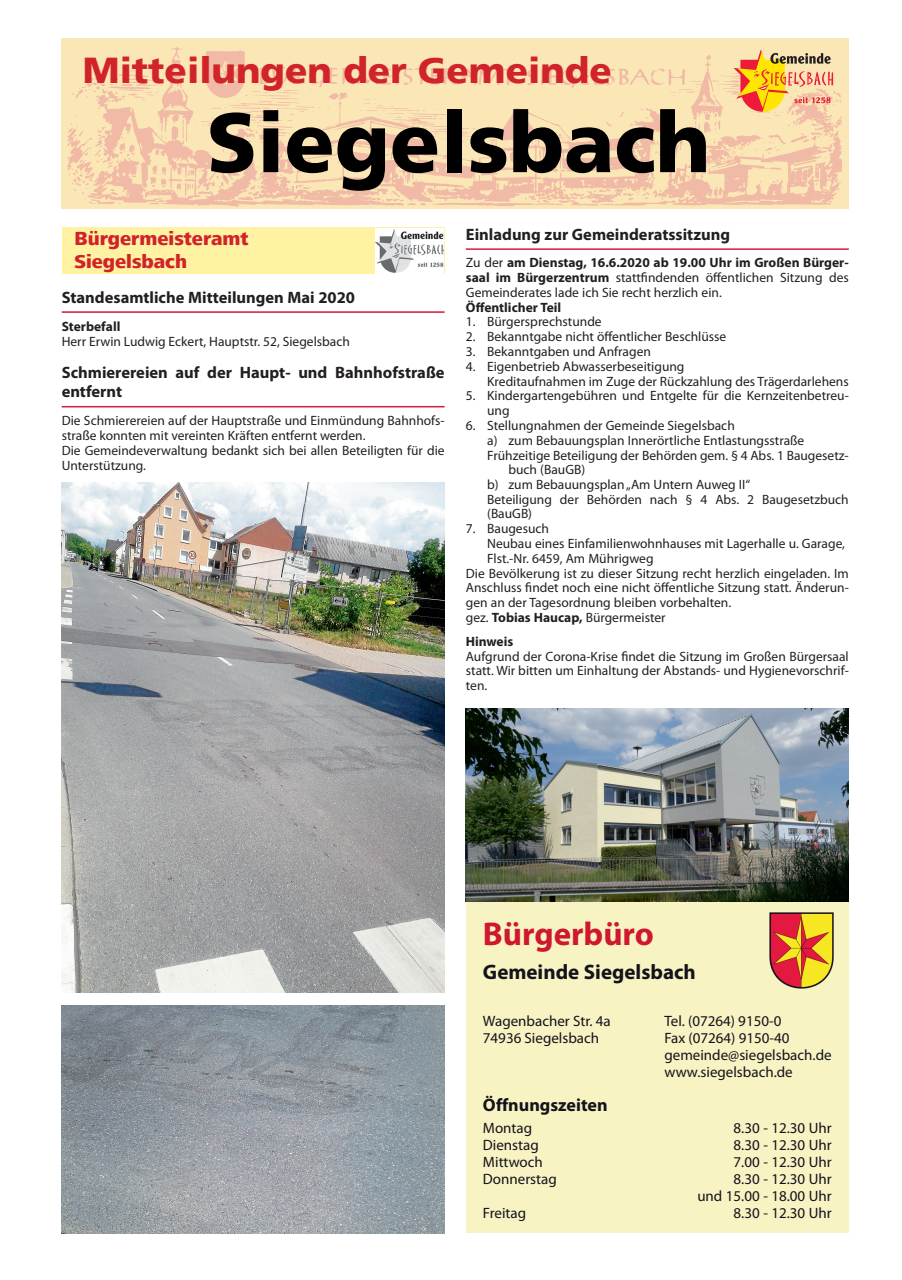
<style>
.page{position:relative;width:902px;height:1280px;background:#fff}
.page>*{position:absolute;margin:0;border:0;box-sizing:border-box;transform-origin:0 0}
.t1{font:900 84px "Frutiger LT";color:#000}
.t2{font:900 36px "Frutiger LT";color:#d1232a}
.t3{font:700 33px "Myriad Pro";color:#cf172f}
.t4{font:700 21px "Myriad Pro";color:#14121b}
.t5{font:800 19.5px/23.4px "Frutiger Next LT";color:#d1232a}
.t6{font:700 18px "Myriad Pro";color:#14121b}
.t7{font:700 16.5px/19.5px "Myriad Pro";color:#231f20}
.t8{font:15px/17px "Myriad Pro";color:#14121b}
.t9{font:13.5px/14.5px "Myriad Pro";color:#231f20}
.t10{font:700 13.5px "Myriad Pro";color:#231f20}
.s1{font-weight:700}
</style>
<div class="page">
<img style="left:62px;top:41px;width:786px;height:167px">
<svg style="left:733px;top:49px;width:100px;height:63px;background:#eeb671"></svg>
<hr style="left:62px;top:311px;width:382px;height:2px;background:#d71a32">
<hr style="left:62px;top:406px;width:382px;height:1px;background:#d71a32">
<div style="left:62px;top:227px;width:382px;height:47px;background:#fff2a2"></div>
<img style="left:376px;top:229px;width:67px;height:44px">
<img style="left:62px;top:482px;width:382px;height:510px">
<img style="left:62px;top:1006px;width:382px;height:227px">
<hr style="left:466px;top:248px;width:382px;height:2px;background:#d71a32">
<div style="left:466px;top:899px;width:382px;height:334px;background:#f7f3c3"></div>
<img style="left:466px;top:708px;width:382px;height:193px">
<img style="left:769px;top:912px;width:65px;height:77px">
<h2 class="t2" style="left:83px;top:49px;width:530px">Mitteilungen der Gemeinde</h2>
<h1 class="t1" style="left:207px;top:92px;width:505px">Siegelsbach</h1>
<h3 class="t5" style="left:74px;top:226px;width:176px">Bürgermeisteramt<br>Siegelsbach</h3>
<p class="t7" style="left:62px;top:287px;width:295px">Standesamtliche Mitteilungen Mai 2020</p>
<p class="t10" style="left:62px;top:317px;width:60px">Sterbefall</p>
<p class="t9" style="left:62px;top:334px;width:290px">Herr Erwin Ludwig Eckert, Hauptstr. 52, Siegelsbach</p>
<p class="t7" style="left:62px;top:362px;width:384px">Schmierereien auf der Haupt- und Bahnhofstraße entfernt</p>
<p class="t9" style="left:62px;top:413px;width:384px">Die Schmierereien auf der Hauptstraße und Einmündung Bahnhofs&shy;straße konnten mit vereinten Kräften entfernt werden.<br>Die Gemeindeverwaltung bedankt sich bei allen Beteiligten für die Unterstützung.</p>
<p class="t7" style="left:466px;top:224px;width:265px">Einladung zur Gemeinderatssitzung</p>
<p class="t9" style="left:466px;top:255px;width:384px;text-align:justify">Zu der <span class="s1">am Dienstag, 16.6.2020 ab 19.00 Uhr im Großen Bürger&shy;saal im Bürgerzentrum</span> stattfindenden öffentlichen Sitzung des Gemeinderates lade ich Sie recht herzlich ein.</p>
<p class="t10" style="left:466px;top:298px;width:97px">Öffentlicher Teil</p>
<p class="t9" style="left:466px;top:314px;width:137px">1. Bürgersprechstunde</p>
<p class="t9" style="left:466px;top:329px;width:262px">2. Bekanntgabe nicht öffentlicher Beschlüsse</p>
<p class="t9" style="left:466px;top:344px;width:186px">3. Bekanntgaben und Anfragen</p>
<p class="t9" style="left:487px;top:359px;width:363px;text-indent:-21px">4. Eigenbetrieb Abwasserbeseitigung<br>Kreditaufnahmen im Zuge der Rückzahlung des Trägerdarlehens</p>
<p class="t9" style="left:487px;top:388px;width:363px;text-indent:-21px">5. Kindergartengebühren und Entgelte für die Kernzeitenbetreu&shy;ung</p>
<p class="t9" style="left:466px;top:418px;width:270px">6. Stellungnahmen der Gemeinde Siegelsbach</p>
<p class="t9" style="left:487px;top:433px;width:318px">a) zum Bebauungsplan Innerörtliche Entlastungsstraße</p>
<p class="t9" style="left:487px;top:448px;width:363px">Frühzeitige Beteiligung der Behörden gem. § 4 Abs. 1 Baugesetz-</p>
<p class="t9" style="left:508px;top:462px;width:78px">buch (BauGB)</p>
<p class="t9" style="left:487px;top:477px;width:264px">b) zum Bebauungsplan „Am Untern Auweg II“</p>
<p class="t9" style="left:487px;top:492px;width:363px">Beteiligung der Behörden nach § 4 Abs. 2 Baugesetzbuch</p>
<p class="t9" style="left:487px;top:506px;width:46px">(BauGB)</p>
<p class="t9" style="left:466px;top:521px;width:85px">7. Baugesuch</p>
<p class="t9" style="left:487px;top:536px;width:359px">Neubau eines Einfamilienwohnhauses mit Lagerhalle u. Garage,</p>
<p class="t9" style="left:487px;top:551px;width:168px">Flst.-Nr. 6459, Am Mührigweg</p>
<p class="t9" style="left:466px;top:566px;width:384px">Die Bevölkerung ist zu dieser Sitzung recht herzlich eingeladen. Im</p>
<p class="t9" style="left:466px;top:580px;width:384px">Anschluss findet noch eine nicht öffentliche Sitzung statt. Änderun-</p>
<p class="t9" style="left:466px;top:595px;width:267px">gen an der Tagesordnung bleiben vorbehalten.</p>
<p class="t9" style="left:466px;top:610px;width:201px">gez. <span class="s1">Tobias Haucap,</span> Bürgermeister</p>
<p class="t10" style="left:466px;top:632px;width:49px">Hinweis</p>
<p class="t9" style="left:466px;top:649px;width:384px;text-align:justify">Aufgrund der Corona-Krise findet die Sitzung im Großen Bürgersaal statt. Wir bitten um Einhaltung der Abstands- und Hygienevorschrif&shy;ten.</p>
<h3 class="t3" style="left:483px;top:913px;width:172px">Bürgerbüro</h3>
<h3 class="t4" style="left:483px;top:959px;width:214px">Gemeinde Siegelsbach</h3>
<p class="t8" style="left:483px;top:1012px;width:129px">Wagenbacher Str. 4a</p>
<p class="t8" style="left:664px;top:1012px;width:118px">Tel. (07264) 9150-0</p>
<p class="t8" style="left:483px;top:1029px;width:118px">74936 Siegelsbach</p>
<p class="t8" style="left:664px;top:1029px;width:169px">Fax (07264) 9150-40 gemeinde@siegelsbach.de www.siegelsbach.de</p>
<h3 class="t6" style="left:483px;top:1093px;width:126px">Öffnungszeiten</h3>
<p class="t8" style="left:483px;top:1119px;width:51px">Montag</p>
<p class="t8" style="left:733px;top:1119px;width:100px">8.30 - 12.30 Uhr</p>
<p class="t8" style="left:483px;top:1136px;width:57px">Dienstag</p>
<p class="t8" style="left:733px;top:1136px;width:100px">8.30 - 12.30 Uhr</p>
<p class="t8" style="left:483px;top:1153px;width:61px">Mittwoch</p>
<p class="t8" style="left:733px;top:1153px;width:100px">7.00 - 12.30 Uhr</p>
<p class="t8" style="left:483px;top:1170px;width:75px">Donnerstag</p>
<p class="t8" style="left:697px;top:1170px;width:136px;text-align:right">8.30 - 12.30 Uhr<br>und 15.00 - 18.00 Uhr</p>
<p class="t8" style="left:483px;top:1204px;width:45px">Freitag</p>
<p class="t8" style="left:733px;top:1204px;width:100px">8.30 - 12.30 Uhr</p>
</div>
